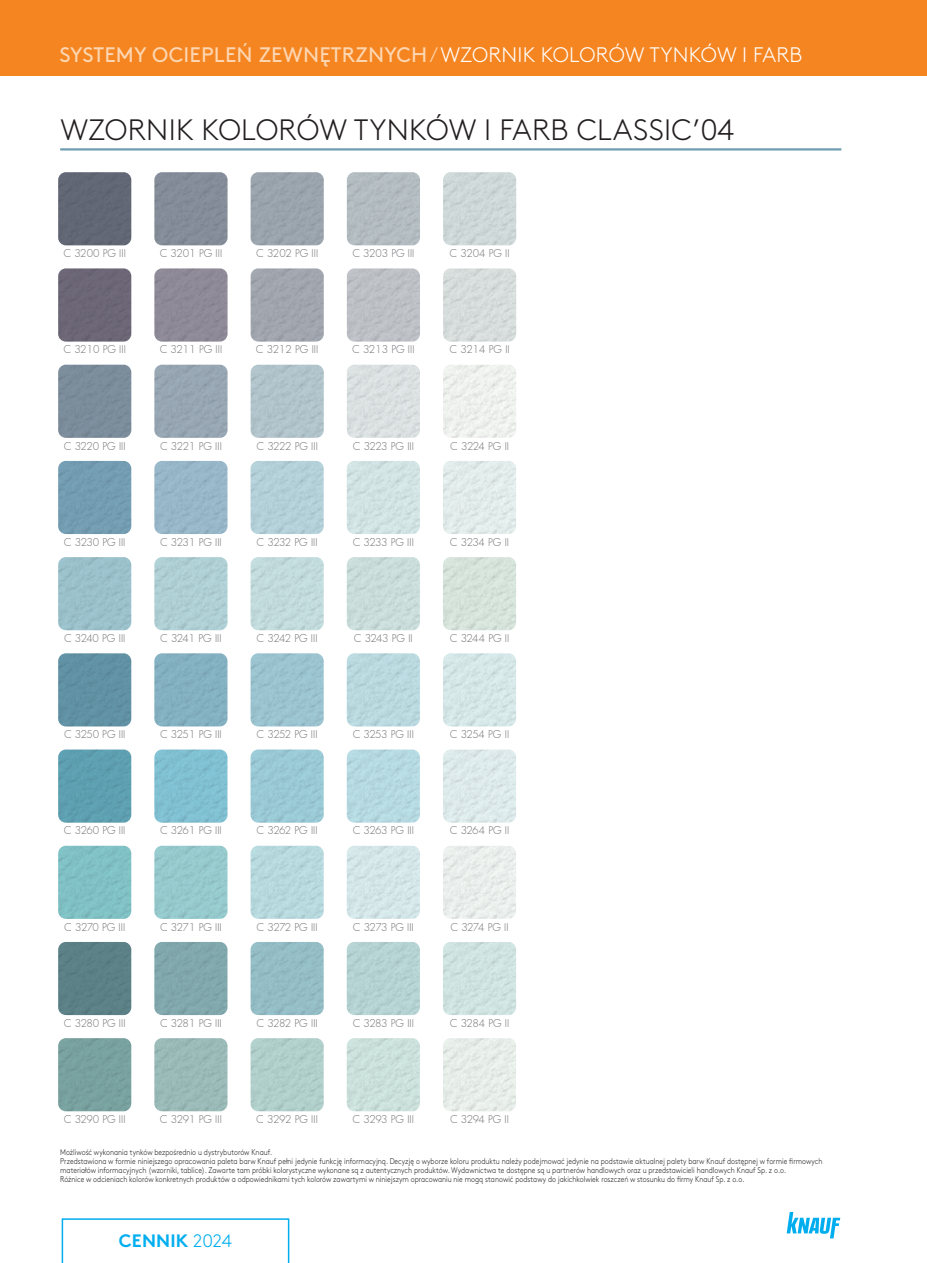
<style>
.page{position:relative;width:927px;height:1263px;background:#fff}
.page>*{position:absolute;margin:0;border:0;box-sizing:border-box;transform-origin:0 0}
.NAZWA_SYSTEMU{font:300 29.55px "Brown Pro";letter-spacing:.01em;color:#231f20}
.PAGINACJA{font:21px "Brown Pro";letter-spacing:.01em;color:#fdd6b1}
.t1{font:700 18px "Brown Pro";letter-spacing:.01em;color:#00aeef}
.podpis_koloru{font:300 10.35px "Futura";letter-spacing:-.025em;color:#6c6d70}
.podpis_koloru-2{font:300 10.35px "Futura";color:#6c6d70}
.WYROWNANIE2{font:300 8.25px "Brown Pro";color:#231f20;scale:.85 1}
.s1{font-weight:300}
.s2{font-weight:300;color:#fff}
</style>
<div class="page">
<svg style="left:62px;top:1218px;width:227px;height:45px"></svg>
<svg style="left:787px;top:1212px;width:53px;height:26px"></svg>
<div style="left:0;top:0;width:927px;height:75px;background:#f58520"></div>
<img style="left:58px;top:557px;width:73px;height:73px">
<img style="left:154px;top:557px;width:73px;height:73px">
<img style="left:251px;top:557px;width:73px;height:73px">
<img style="left:347px;top:557px;width:73px;height:73px">
<img style="left:443px;top:557px;width:73px;height:73px">
<div style="left:58px;top:653px;width:73px;height:73px;background:#6192a4"></div>
<div style="left:58px;top:461px;width:73px;height:73px;background:#739db2"></div>
<img style="left:58px;top:749px;width:73px;height:74px">
<img style="left:154px;top:653px;width:73px;height:73px">
<img style="left:154px;top:461px;width:73px;height:73px">
<img style="left:154px;top:749px;width:73px;height:74px">
<img style="left:251px;top:653px;width:73px;height:73px">
<img style="left:251px;top:461px;width:73px;height:73px">
<img style="left:251px;top:749px;width:73px;height:74px">
<img style="left:347px;top:653px;width:73px;height:73px">
<img style="left:347px;top:461px;width:73px;height:73px">
<img style="left:347px;top:749px;width:73px;height:74px">
<img style="left:443px;top:653px;width:73px;height:73px">
<img style="left:443px;top:461px;width:73px;height:73px">
<img style="left:443px;top:749px;width:73px;height:74px">
<img style="left:58px;top:846px;width:73px;height:73px">
<img style="left:154px;top:846px;width:73px;height:73px">
<img style="left:251px;top:846px;width:73px;height:73px">
<img style="left:347px;top:846px;width:73px;height:73px">
<img style="left:443px;top:846px;width:73px;height:73px">
<div style="left:58px;top:942px;width:73px;height:73px;background:#5c8187"></div>
<div style="left:58px;top:1038px;width:73px;height:73px;background:#78a19f"></div>
<div style="left:154px;top:942px;width:73px;height:73px;background:#81a8ac"></div>
<img style="left:154px;top:1038px;width:73px;height:73px">
<img style="left:251px;top:942px;width:73px;height:73px">
<img style="left:251px;top:1038px;width:73px;height:73px">
<img style="left:347px;top:942px;width:73px;height:73px">
<img style="left:347px;top:1038px;width:73px;height:73px">
<img style="left:443px;top:942px;width:73px;height:73px">
<img style="left:443px;top:1038px;width:73px;height:73px">
<div style="left:58px;top:172px;width:73px;height:73px;background:#626775"></div>
<img style="left:154px;top:172px;width:74px;height:73px">
<div style="left:251px;top:172px;width:73px;height:73px;background:#9ba4ad"></div>
<img style="left:347px;top:172px;width:73px;height:73px">
<img style="left:443px;top:172px;width:73px;height:73px">
<div style="left:58px;top:268px;width:73px;height:74px;background:#6c6776"></div>
<img style="left:154px;top:268px;width:74px;height:74px">
<img style="left:251px;top:268px;width:73px;height:74px">
<img style="left:347px;top:268px;width:73px;height:74px">
<img style="left:443px;top:268px;width:73px;height:74px">
<div style="left:58px;top:365px;width:73px;height:73px;background:#7b8d9b"></div>
<img style="left:154px;top:365px;width:74px;height:73px">
<img style="left:251px;top:365px;width:73px;height:73px">
<img style="left:347px;top:365px;width:73px;height:73px">
<img style="left:443px;top:365px;width:73px;height:73px">
<hr style="left:60px;top:148px;width:781px;height:3px;background:#6f9db2">
<p class="PAGINACJA" style="left:60px;top:39px;width:744px">SYSTEMY OCIEPLEŃ ZEWNĘTRZNYCH<span class="s1">/</span><span class="s2">WZORNIK KOLORÓW TYNKÓW I FARB</span></p>
<p class="NAZWA_SYSTEMU" style="left:60px;top:108px;width:675px">WZORNIK KOLORÓW TYNKÓW I FARB CLASSIC’04</p>
<p class="podpis_koloru-2" style="left:64px;top:246px;width:64px">C 3200 PG III</p>
<p class="podpis_koloru-2" style="left:160px;top:246px;width:64px">C 3201 PG III</p>
<p class="podpis_koloru" style="left:256px;top:246px;width:64px">C 3202 PG III</p>
<p class="podpis_koloru" style="left:352px;top:246px;width:64px">C 3203 PG III</p>
<p class="podpis_koloru" style="left:450px;top:246px;width:62px">C 3204 PG II</p>
<p class="podpis_koloru-2" style="left:64px;top:343px;width:64px">C 3210 PG III</p>
<p class="podpis_koloru-2" style="left:160px;top:343px;width:64px">C 3211 PG III</p>
<p class="podpis_koloru-2" style="left:256px;top:343px;width:64px">C 3212 PG III</p>
<p class="podpis_koloru-2" style="left:352px;top:343px;width:64px">C 3213 PG III</p>
<p class="podpis_koloru" style="left:450px;top:343px;width:62px">C 3214 PG II</p>
<p class="podpis_koloru" style="left:64px;top:439px;width:63px">C 3220 PG III</p>
<p class="podpis_koloru" style="left:160px;top:439px;width:63px">C 3221 PG III</p>
<p class="podpis_koloru" style="left:256px;top:439px;width:63px">C 3222 PG III</p>
<p class="podpis_koloru" style="left:353px;top:439px;width:63px">C 3223 PG III</p>
<p class="podpis_koloru" style="left:450px;top:439px;width:60px">C 3224 PG II</p>
<p class="podpis_koloru" style="left:64px;top:535px;width:63px">C 3230 PG III</p>
<p class="podpis_koloru" style="left:160px;top:535px;width:63px">C 3231 PG III</p>
<p class="podpis_koloru" style="left:257px;top:535px;width:63px">C 3232 PG III</p>
<p class="podpis_koloru" style="left:353px;top:535px;width:63px">C 3233 PG III</p>
<p class="podpis_koloru" style="left:450px;top:535px;width:61px">C 3234 PG II</p>
<p class="podpis_koloru" style="left:64px;top:631px;width:63px">C 3240 PG III</p>
<p class="podpis_koloru" style="left:160px;top:631px;width:63px">C 3241 PG III</p>
<p class="podpis_koloru" style="left:257px;top:631px;width:62px">C 3242 PG III</p>
<p class="podpis_koloru" style="left:354px;top:631px;width:61px">C 3243 PG II</p>
<p class="podpis_koloru" style="left:450px;top:631px;width:61px">C 3244 PG II</p>
<p class="podpis_koloru" style="left:64px;top:727px;width:63px">C 3250 PG III</p>
<p class="podpis_koloru" style="left:160px;top:727px;width:63px">C 3251 PG III</p>
<p class="podpis_koloru" style="left:257px;top:727px;width:62px">C 3252 PG III</p>
<p class="podpis_koloru" style="left:353px;top:727px;width:63px">C 3253 PG III</p>
<p class="podpis_koloru" style="left:450px;top:727px;width:61px">C 3254 PG II</p>
<p class="podpis_koloru" style="left:64px;top:824px;width:63px">C 3260 PG III</p>
<p class="podpis_koloru" style="left:160px;top:824px;width:63px">C 3261 PG III</p>
<p class="podpis_koloru" style="left:257px;top:824px;width:63px">C 3262 PG III</p>
<p class="podpis_koloru" style="left:353px;top:824px;width:63px">C 3263 PG III</p>
<p class="podpis_koloru" style="left:450px;top:824px;width:61px">C 3264 PG II</p>
<p class="podpis_koloru" style="left:64px;top:920px;width:62px">C 3270 PG III</p>
<p class="podpis_koloru" style="left:160px;top:920px;width:63px">C 3271 PG III</p>
<p class="podpis_koloru" style="left:257px;top:920px;width:63px">C 3272 PG III</p>
<p class="podpis_koloru" style="left:353px;top:920px;width:62px">C 3273 PG III</p>
<p class="podpis_koloru" style="left:450px;top:920px;width:60px">C 3274 PG II</p>
<p class="podpis_koloru" style="left:64px;top:1016px;width:63px">C 3280 PG III</p>
<p class="podpis_koloru" style="left:160px;top:1016px;width:63px">C 3281 PG III</p>
<p class="podpis_koloru" style="left:256px;top:1016px;width:63px">C 3282 PG III</p>
<p class="podpis_koloru" style="left:353px;top:1016px;width:63px">C 3283 PG III</p>
<p class="podpis_koloru" style="left:450px;top:1016px;width:61px">C 3284 PG II</p>
<p class="podpis_koloru" style="left:64px;top:1112px;width:63px">C 3290 PG III</p>
<p class="podpis_koloru" style="left:160px;top:1112px;width:63px">C 3291 PG III</p>
<p class="podpis_koloru" style="left:256px;top:1112px;width:63px">C 3292 PG III</p>
<p class="podpis_koloru" style="left:353px;top:1112px;width:63px">C 3293 PG III</p>
<p class="podpis_koloru" style="left:450px;top:1112px;width:61px">C 3294 PG II</p>
<p class="WYROWNANIE2" style="left:60px;top:1146px;width:251px">Możliwość wykonania tynków bezpośrednio u dystrybutorów Knauf.</p>
<p class="WYROWNANIE2" style="left:60px;top:1155px;width:898px">Przedstawiona w formie niniejszego opracowania paleta barw Knauf pełni jedynie funkcję informacyjną. Decyzję o wyborze koloru produktu należy podejmować jedynie na podstawie aktualnej palety barw Knauf dostępnej w formie firmowych</p>
<p class="WYROWNANIE2" style="left:60px;top:1164px;width:856px">materiałów informacyjnych (wzorniki, tablice). Zawarte tam próbki kolorystyczne wykonane są z autentycznych produktów. Wydawnictwa te dostępne są u partnerów handlowych oraz u przedstawicieli handlowych Knauf Sp. z o.o.</p>
<p class="WYROWNANIE2" style="left:60px;top:1173px;width:806px">Różnice w odcieniach kolorów konkretnych produktów a odpowiednikami tych kolorów zawartymi w niniejszym opracowaniu nie mogą stanowić podstawy do jakichkolwiek roszczeń w stosunku do firmy Knauf Sp. z o.o.</p>
<h3 class="t1" style="left:119px;top:1226px;width:115px">CENNIK <span class="s1">2024</span></h3>
</div>
